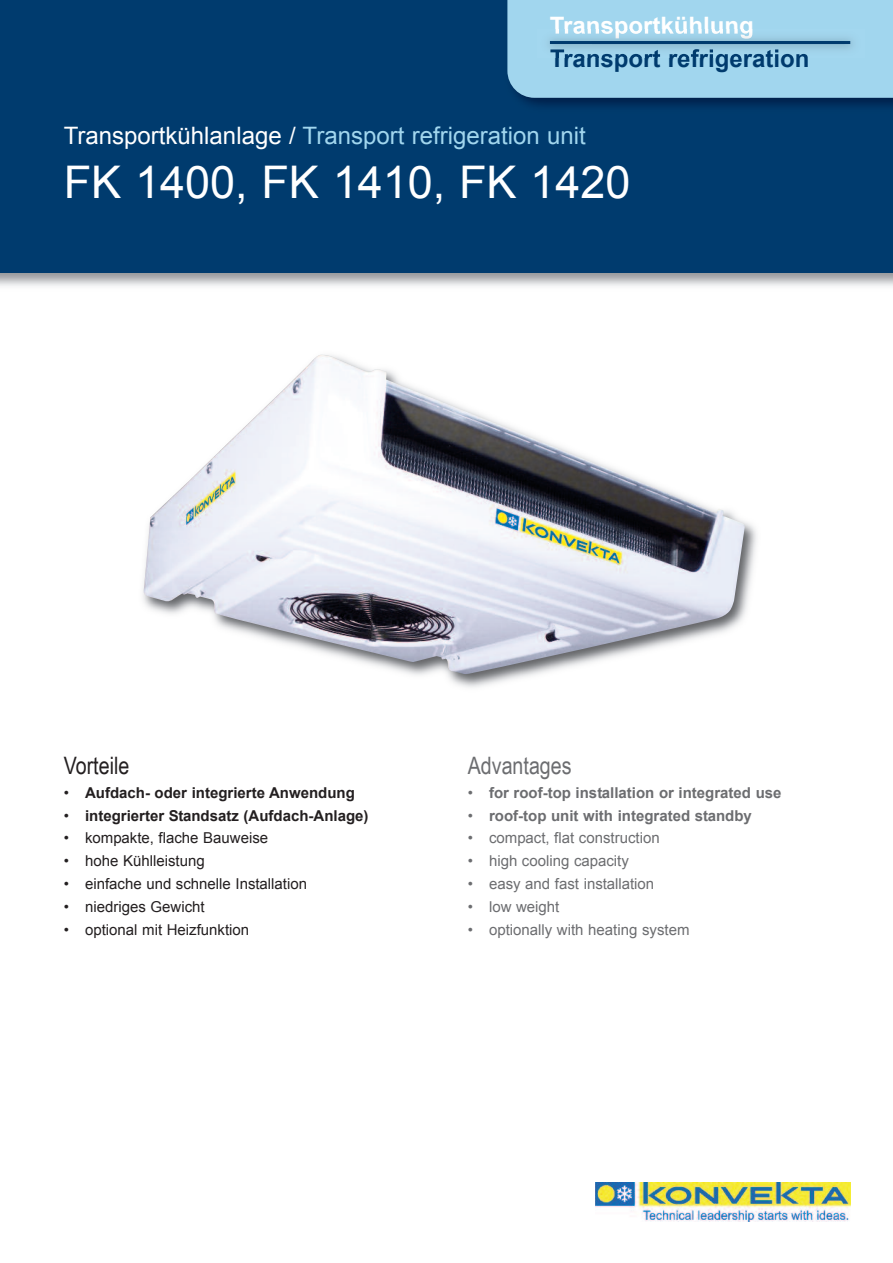
<style>
.page{position:relative;width:893px;height:1263px;background:#fff}
.page>*{position:absolute;margin:0;border:0;box-sizing:border-box;transform-origin:0 0}
.t1{font:45px "Arial";color:#fff}
.t2{font:24px "Arial";color:#a1d6ee}
.t3{font:700 24px "Arial";color:#003b6e}
.t4{font:700 24px "Arial";color:#fff}
.t5{font:24px "Arial Narrow";color:#6c6d70}
.t6{font:24px "Arial Narrow";color:#231f20}
.t7{font:15px "Arial";color:#231f20}
.t8{font:15px "Arial";color:#6c6d70}
.t9{font:700 15px "Arial";color:#6c6d70}
.t10{font:700 15px "Arial";color:#231f20}
.s1{color:#fff}
.s2{font-weight:400}
</style>
<div class="page">
<img style="left:143px;top:354px;width:602px;height:320px">
<img style="left:595px;top:1182px;width:255px;height:40px">
<div style="left:0;top:0;width:893px;height:273px;background:#003b6e"></div>
<div style="left:507px;top:0;width:386px;height:98px;background:#a1d6ee"></div>
<img style="left:537px;top:29px;width:327px;height:29px">
<img style="left:554px;top:29px;width:106px;height:9px">
<img style="left:550px;top:49px;width:110px;height:9px">
<hr style="left:550px;top:41px;width:300px;height:3px;background:#003b6e">
<h2 class="t4" style="left:550px;top:12px;width:206px">Transportkühlung</h2>
<h2 class="t3" style="left:550px;top:45px;width:261px">Transport refrigeration</h2>
<h2 class="t2" style="left:64px;top:122px;width:524px"><span class="s1">Transportkühlanlage /</span> Transport refrigeration unit</h2>
<h1 class="t1" style="left:64px;top:157px;width:568px">FK 1400, FK 1410, FK 1420</h1>
<h2 class="t6" style="left:64px;top:752px;width:67px">Vorteile</h2>
<p class="t10" style="left:64px;top:784px;width:293px"><span class="s2">•</span> Aufdach- oder integrierte Anwendung</p>
<p class="t10" style="left:64px;top:807px;width:306px"><span class="s2">•</span> integrierter Standsatz (Aufdach-Anlage)</p>
<p class="t7" style="left:64px;top:830px;width:206px">• kompakte, flache Bauweise</p>
<p class="t7" style="left:64px;top:853px;width:142px">• hohe Kühlleistung</p>
<p class="t7" style="left:64px;top:875px;width:245px">• einfache und schnelle Installation</p>
<p class="t7" style="left:64px;top:898px;width:142px">• niedriges Gewicht</p>
<p class="t7" style="left:64px;top:921px;width:187px">• optional mit Heizfunktion</p>
<h2 class="t5" style="left:468px;top:752px;width:105px">Advantages</h2>
<p class="t9" style="left:468px;top:784px;width:315px"><span class="s2">•</span> for roof-top installation or integrated use</p>
<p class="t9" style="left:468px;top:807px;width:286px"><span class="s2">•</span> roof-top unit with integrated standby</p>
<p class="t8" style="left:468px;top:830px;width:193px">• compact, flat construction</p>
<p class="t8" style="left:468px;top:853px;width:163px">• high cooling capacity</p>
<p class="t8" style="left:468px;top:875px;width:188px">• easy and fast installation</p>
<p class="t8" style="left:468px;top:898px;width:93px">• low weight</p>
<p class="t8" style="left:468px;top:921px;width:223px">• optionally with heating system</p>
</div>
